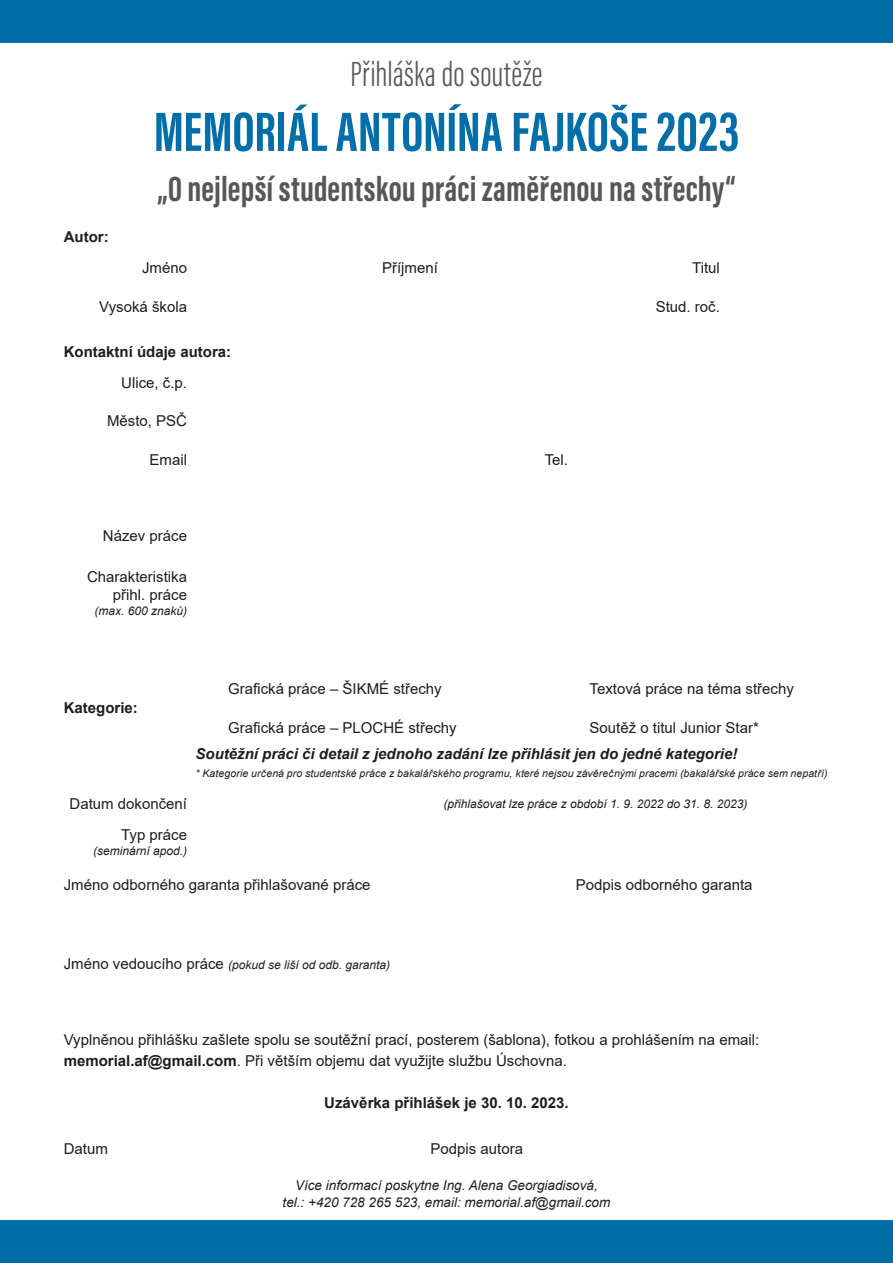
<style>
.page{position:relative;width:893px;height:1263px;background:#fff}
.page>*{position:absolute;margin:0;border:0;box-sizing:border-box;transform-origin:0 0}
.t1{font:700 57px "Acumin Pro Extra Cond";letter-spacing:.01em;color:#006ea8}
.t2{font:700 36px "Acumin Pro Extra Cond";letter-spacing:.005em;color:#575756}
.t3{font:300 36px "Acumin Pro Extra Cond";letter-spacing:.01em;color:#575756}
.t4{font:15px/18px "Arial";color:#1d1d1b;text-align:right}
.t5{font:700 15px "Arial";color:#1d1d1b}
.t6{font:italic 700 15px "Arial";color:#1d1d1b}
.t7{font:italic 13.5px/16.2px "Arial";color:#1d1d1b;text-align:center}
.t8{font:italic 12px "Arial";color:#1d1d1b}
.t9{font:italic 10.5px "Arial";letter-spacing:.01em;color:#1d1d1b}
.s1{font-style:normal;font-size:15px}
.s2{font-weight:700}
</style>
<div class="page">
<div style="left:0;top:0;width:893px;height:43px;background:#006ea8"></div>
<div style="left:0;top:1220px;width:893px;height:43px;background:#006ea8"></div>
<p class="t5" style="left:64px;top:227px;width:46px">Autor:</p>
<h2 class="t3" style="left:350px;top:53px;width:193px">Přihláška do soutěže</h2>
<h1 class="t1" style="left:154px;top:97px;width:587px">MEMORIÁL ANTONÍNA FAJKOŠE 2023</h1>
<h2 class="t2" style="left:157px;top:167px;width:581px">„O nejlepší studentskou práci zaměřenou na střechy“</h2>
<p class="t4" style="left:142px;top:259px;width:47px">Jméno</p>
<p class="t4" style="left:382px;top:259px;width:57px">Příjmení</p>
<p class="t4" style="left:692px;top:259px;width:29px">Titul</p>
<p class="t4" style="left:99px;top:297px;width:89px">Vysoká škola</p>
<p class="t4" style="left:656px;top:297px;width:66px">Stud. roč.</p>
<p class="t5" style="left:64px;top:341px;width:169px">Kontaktní údaje autora:</p>
<p class="t4" style="left:121px;top:374px;width:67px">Ulice, č.p.</p>
<p class="t4" style="left:107px;top:412px;width:82px">Město, PSČ</p>
<p class="t4" style="left:150px;top:450px;width:39px">Email</p>
<p class="t4" style="left:545px;top:450px;width:25px">Tel.</p>
<p class="t4" style="left:103px;top:527px;width:86px">Název práce</p>
<p class="t4" style="left:87px;top:568px;width:102px">Charakteristika přihl. práce</p>
<p class="t8" style="left:94px;top:603px;width:94px">(max. 600 znaků)</p>
<p class="t5" style="left:64px;top:697px;width:76px">Kategorie:</p>
<p class="t4" style="left:70px;top:795px;width:119px">Datum dokončení</p>
<p class="t4" style="left:228px;top:680px;width:215px">Grafická práce – ŠIKMÉ střechy</p>
<p class="t4" style="left:590px;top:680px;width:206px">Textová práce na téma střechy</p>
<p class="t4" style="left:228px;top:718px;width:230px">Grafická práce – PLOCHÉ střechy</p>
<p class="t4" style="left:590px;top:718px;width:171px">Soutěž o titul Junior Star*</p>
<p class="t6" style="left:196px;top:744px;width:543px">Soutěžní práci či detail z jednoho zadání lze přihlásit jen do jedné kategorie!</p>
<p class="t9" style="left:196px;top:767px;width:634px">* Kategorie určená pro studentské práce z bakalářského programu, které nejsou závěrečnými pracemi (bakalářské práce sem nepatří)</p>
<p class="t8" style="left:443px;top:796px;width:306px">(přihlašovat lze práce z období 1. 9. 2022 do 31. 8. 2023)</p>
<p class="t4" style="left:121px;top:826px;width:67px">Typ práce</p>
<p class="t8" style="left:93px;top:843px;width:96px">(seminární apod.)</p>
<p class="t4" style="left:64px;top:875px;width:308px">Jméno odborného garanta přihlašované práce</p>
<p class="t8" style="left:64px;top:957px;width:328px"><span class="s1">Jméno vedoucího práce</span> (pokud se liší od odb. garanta)</p>
<p class="t4" style="left:576px;top:875px;width:178px">Podpis odborného garanta</p>
<p class="t4" style="left:64px;top:1029px;width:697px;line-height:21px;text-align:left">Vyplněnou přihlášku zašlete spolu se soutěžní prací, posterem (šablona), fotkou a prohlášením na email: <span class="s2">memorial.af@gmail.com</span>. Při větším objemu dat využijte službu Úschovna.</p>
<p class="t5" style="left:324px;top:1092px;width:246px">Uzávěrka přihlášek je 30. 10. 2023.</p>
<p class="t4" style="left:64px;top:1139px;width:46px">Datum</p>
<p class="t4" style="left:430px;top:1139px;width:94px">Podpis autora</p>
<p class="t7" style="left:283px;top:1178px;width:329px">Více informací poskytne Ing. Alena Georgiadisová, tel.: +420 728 265 523, email: memorial.af@gmail.com</p>
</div>
